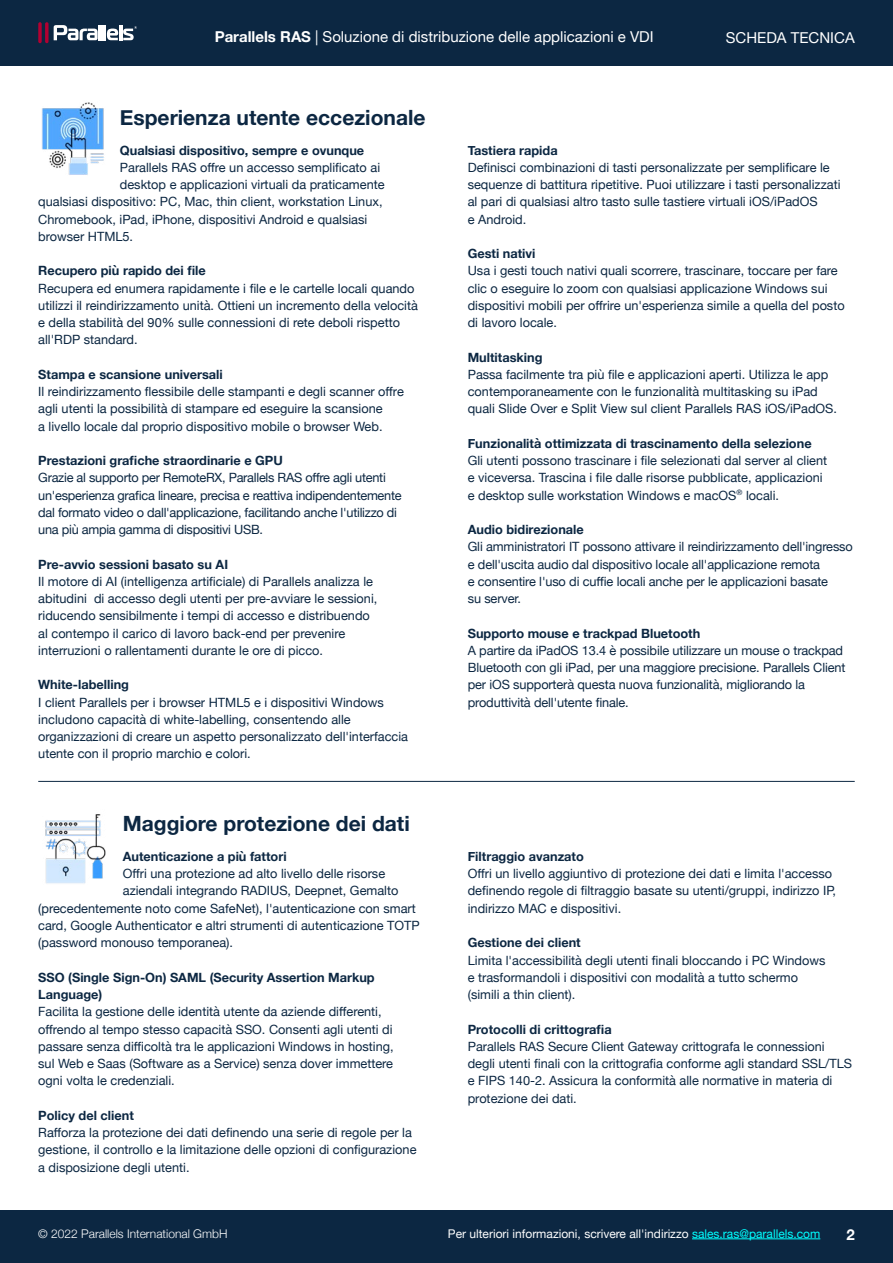
<style>
.page{position:relative;width:893px;height:1263px;background:#fff}
.page>*{position:absolute;margin:0;border:0;box-sizing:border-box;transform-origin:0 0}
.t1{font:700 21px "Helvetica Neue";color:#0c2742}
.t2{font:15px "Helvetica Neue";color:#fff}
.t3{font:700 15px "Helvetica Neue";color:#fff}
.t4{font:12.75px/17.2px "Helvetica Neue";color:#0c2742}
.t5{font:700 12.75px/17.2px "Helvetica Neue";color:#0c2742}
.t6{font:12.75px/17.2px "Helvetica Neue";letter-spacing:-.02em;color:#0c2742}
.t7{font:12px "Helvetica Neue";color:#fff}
.t8{font:300 12px "Helvetica Neue";color:#fff}
.s1{font-weight:700}
.s2{color:#0ff}
</style>
<div class="page">
<div style="left:0;top:0;width:893px;height:65px;background:#0c2742"></div>
<div style="left:0;top:1210px;width:893px;height:53px;background:#0c2742"></div>
<svg style="left:38px;top:22px;width:4px;height:21px"></svg>
<svg style="left:45px;top:22px;width:4px;height:21px"></svg>
<hr style="left:119px;top:25px;width:3px;height:15px;background:#fff">
<hr style="left:103px;top:25px;width:3px;height:15px;background:#fff">
<hr style="left:99px;top:25px;width:3px;height:15px;background:#fff">
<svg style="left:54px;top:25px;width:44px;height:15px"></svg>
<svg style="left:107px;top:26px;width:30px;height:14px"></svg>
<hr style="left:692px;top:1238px;width:128px;height:1px;background:#0ff">
<hr style="left:38px;top:781px;width:817px;height:1px;background:#0c2742">
<img style="left:42px;top:102px;width:62px;height:73px">
<img style="left:45px;top:814px;width:61px;height:70px">
<p class="t2" style="left:215px;top:26px;width:441px"><span class="s1">Parallels RAS</span> | Soluzione di distribuzione delle applicazioni e VDI</p>
<p class="t2" style="left:726px;top:27px;width:130px">SCHEDA TECNICA</p>
<h1 class="t1" style="left:120px;top:101px;width:307px">Esperienza utente eccezionale</h1>
<p class="t5" style="left:120px;top:142px;width:246px">Qualsiasi dispositivo, sempre e ovunque</p>
<p class="t4" style="left:120px;top:159px;width:262px">Parallels RAS offre un accesso semplificato ai</p>
<p class="t4" style="left:120px;top:177px;width:266px">desktop e applicazioni virtuali da praticamente</p>
<p class="t4" style="left:38px;top:194px;width:346px">qualsiasi dispositivo: PC, Mac, thin client, workstation Linux,</p>
<p class="t4" style="left:38px;top:211px;width:330px">Chromebook, iPad, iPhone, dispositivi Android e qualsiasi</p>
<p class="t4" style="left:38px;top:228px;width:96px">browser HTML5.</p>
<p class="t5" style="left:38px;top:262px;width:169px">Recupero più rapido dei file</p>
<p class="t4" style="left:38px;top:280px;width:381px">Recupera ed enumera rapidamente i file e le cartelle locali quando utilizzi il reindirizzamento unità. Ottieni un incremento della velocità e della stabilità del 90% sulle connessioni di rete deboli rispetto all'RDP standard.</p>
<p class="t5" style="left:38px;top:366px;width:186px">Stampa e scansione universali</p>
<p class="t4" style="left:38px;top:384px;width:367px">Il reindirizzamento flessibile delle stampanti e degli scanner offre agli utenti la possibilità di stampare ed eseguire la scansione<br>a livello locale dal proprio dispositivo mobile o browser Web.</p>
<p class="t5" style="left:38px;top:452px;width:246px">Prestazioni grafiche straordinarie e GPU</p>
<p class="t6" style="left:38px;top:470px;width:365px">Grazie al supporto per RemoteRX, Parallels RAS offre agli utenti un'esperienza grafica lineare, precisa e reattiva indipendentemente dal formato video o dall'applicazione, facilitando anche l'utilizzo di una più ampia gamma di dispositivi USB.</p>
<p class="t5" style="left:38px;top:556px;width:191px">Pre-avvio sessioni basato su AI</p>
<p class="t4" style="left:38px;top:573px;width:341px">Il motore di AI (intelligenza artificiale) di Parallels analizza le abitudini di accesso degli utenti per pre-avviare le sessioni, riducendo sensibilmente i tempi di accesso e distribuendo al contempo il carico di lavoro back-end per prevenire interruzioni o rallentamenti durante le ore di picco.</p>
<p class="t5" style="left:38px;top:676px;width:92px">White-labelling</p>
<p class="t4" style="left:38px;top:694px;width:371px">I client Parallels per i browser HTML5 e i dispositivi Windows includono capacità di white-labelling, consentendo alle organizzazioni di creare un aspetto personalizzato dell'interfaccia utente con il proprio marchio e colori.</p>
<h1 class="t1" style="left:123px;top:807px;width:288px">Maggiore protezione dei dati</h1>
<p class="t5" style="left:123px;top:848px;width:165px">Autenticazione a più fattori</p>
<p class="t4" style="left:123px;top:866px;width:264px">Offri una protezione ad alto livello delle risorse</p>
<p class="t4" style="left:123px;top:883px;width:277px">aziendali integrando RADIUS, Deepnet, Gemalto</p>
<p class="t4" style="left:38px;top:900px;width:379px">(precedentemente noto come SafeNet), l'autenticazione con smart</p>
<p class="t4" style="left:38px;top:917px;width:383px">card, Google Authenticator e altri strumenti di autenticazione TOTP</p>
<p class="t4" style="left:38px;top:935px;width:196px">(password monouso temporanea).</p>
<p class="t5" style="left:38px;top:969px;width:338px">SSO (Single Sign-On) SAML (Security Assertion Markup<br>Language)</p>
<p class="t4" style="left:38px;top:1004px;width:357px">Facilita la gestione delle identità utente da aziende differenti, offrendo al tempo stesso capacità SSO. Consenti agli utenti di passare senza difficoltà tra le applicazioni Windows in hosting, sul Web e Saas (Software as a Service) senza dover immettere ogni volta le credenziali.</p>
<p class="t5" style="left:38px;top:1107px;width:97px">Policy del client</p>
<p class="t4" style="left:38px;top:1124px;width:380px">Rafforza la protezione dei dati definendo una serie di regole per la gestione, il controllo e la limitazione delle opzioni di configurazione a disposizione degli utenti.</p>
<p class="t8" style="left:38px;top:1224px;width:191px">© 2022 Parallels International GmbH</p>
<p class="t5" style="left:468px;top:142px;width:91px">Tastiera rapida</p>
<p class="t4" style="left:468px;top:159px;width:374px">Definisci combinazioni di tasti personalizzate per semplificare le sequenze di battitura ripetitive. Puoi utilizzare i tasti personalizzati al pari di qualsiasi altro tasto sulle tastiere virtuali iOS/iPadOS<br>e Android.</p>
<p class="t5" style="left:468px;top:245px;width:69px">Gesti nativi</p>
<p class="t4" style="left:468px;top:263px;width:378px">Usa i gesti touch nativi quali scorrere, trascinare, toccare per fare clic o eseguire lo zoom con qualsiasi applicazione Windows sui dispositivi mobili per offrire un'esperienza simile a quella del posto di lavoro locale.</p>
<p class="t5" style="left:468px;top:349px;width:76px">Multitasking</p>
<p class="t4" style="left:468px;top:366px;width:371px">Passa facilmente tra più file e applicazioni aperti. Utilizza le app contemporaneamente con le funzionalità multitasking su iPad quali Slide Over e Split View sul client Parallels RAS iOS/iPadOS.</p>
<p class="t5" style="left:468px;top:435px;width:345px">Funzionalità ottimizzata di trascinamento della selezione</p>
<p class="t4" style="left:468px;top:453px;width:361px">Gli utenti possono trascinare i file selezionati dal server al client e viceversa. Trascina i file dalle risorse pubblicate, applicazioni e desktop sulle workstation Windows e macOS<sup>®</sup> locali.</p>
<p class="t5" style="left:468px;top:521px;width:118px">Audio bidirezionale</p>
<p class="t4" style="left:468px;top:539px;width:387px">Gli amministratori IT possono attivare il reindirizzamento dell'ingresso e dell'uscita audio dal dispositivo locale all'applicazione remota<br>e consentire l'uso di cuffie locali anche per le applicazioni basate<br>su server.</p>
<p class="t5" style="left:468px;top:625px;width:234px">Supporto mouse e trackpad Bluetooth</p>
<p class="t4" style="left:468px;top:642px;width:379px">A partire da iPadOS 13.4 è possibile utilizzare un mouse o trackpad Bluetooth con gli iPad, per una maggiore precisione. Parallels Client per iOS supporterà questa nuova funzionalità, migliorando la produttività dell'utente finale.</p>
<p class="t5" style="left:468px;top:848px;width:118px">Filtraggio avanzato</p>
<p class="t4" style="left:468px;top:866px;width:370px">Offri un livello aggiuntivo di protezione dei dati e limita l'accesso definendo regole di filtraggio basate su utenti/gruppi, indirizzo IP, indirizzo MAC e dispositivi.</p>
<p class="t5" style="left:468px;top:934px;width:115px">Gestione dei client</p>
<p class="t4" style="left:468px;top:952px;width:359px">Limita l'accessibilità degli utenti finali bloccando i PC Windows e trasformandoli i dispositivi con modalità a tutto schermo (simili a thin client).</p>
<p class="t5" style="left:468px;top:1021px;width:145px">Protocolli di crittografia</p>
<p class="t4" style="left:468px;top:1038px;width:386px">Parallels RAS Secure Client Gateway crittografa le connessioni degli utenti finali con la crittografia conforme agli standard SSL/TLS e FIPS 140-2. Assicura la conformità alle normative in materia di protezione dei dati.</p>
<p class="t7" style="left:448px;top:1225px;width:374px">Per ulteriori informazioni, scrivere all'indirizzo <span class="s2">sales.ras@parallels.com</span></p>
<p class="t3" style="left:846px;top:1222px;width:10px">2</p>
</div>
